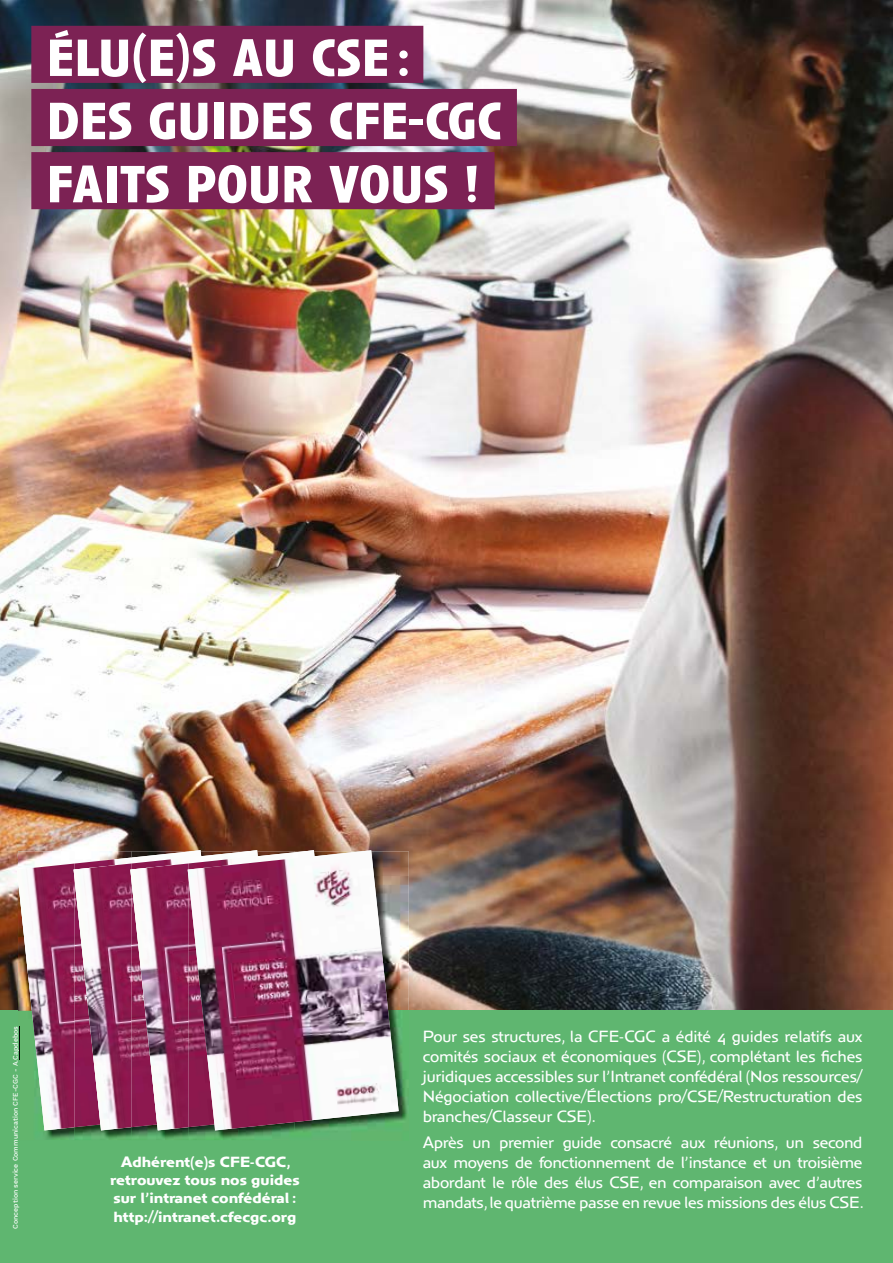
<style>
.page{position:relative;width:893px;height:1263px;background:#fff}
.page>*{position:absolute;margin:0;border:0;box-sizing:border-box;transform-origin:0 0}
.t1{font:700 54px/63.2px "Anisette Pro";color:#fff}
.t2{font:16.8px/20px "Anisette Pro Petite";letter-spacing:-.02em;color:#fff;text-align:justify}
.t3{font:700 15.3px/18.3px "Anisette Pro Petite";color:#fff;text-align:center}
.t4{font:500 6.9px "Work Sans";color:#fff}
</style>
<div class="page">
<img style="left:0;top:0;width:893px;height:1011px">
<div style="left:31px;top:26px;width:392px;height:57px;background:#7c2254"></div>
<div style="left:31px;top:89px;width:486px;height:57px;background:#7c2254"></div>
<div style="left:31px;top:152px;width:464px;height:57px;background:#7c2254"></div>
<div style="left:0;top:1011px;width:893px;height:252px;background:#5fb670"></div>
<img style="left:17px;top:850px;width:57px;height:280px">
<img style="left:75px;top:1130px;width:56px;height:10px">
<img style="left:74px;top:850px;width:56px;height:280px">
<img style="left:131px;top:1130px;width:58px;height:9px">
<img style="left:130px;top:850px;width:58px;height:280px">
<img style="left:399px;top:851px;width:10px;height:160px">
<img style="left:295px;top:1039px;width:112px;height:93px">
<img style="left:238px;top:1130px;width:57px;height:7px">
<img style="left:189px;top:1130px;width:49px;height:10px">
<img style="left:188px;top:850px;width:211px;height:280px">
<h1 class="t1" style="left:46px;top:23px;width:457px">ÉLU(E)S AU CSE :<br>DES GUIDES CFE-CGC<br>FAITS POUR VOUS !</h1>
<p class="t4" style="left:11px;top:1229px;width:204px;rotate:-90deg">Conception service Communication CFE-CGC - A.Capdebos</p>
<p class="t2" style="left:423px;top:1026px;width:442px">Pour ses structures, la CFE-CGC a édité 4 guides relatifs aux comités sociaux et économiques (CSE), complétant les fiches juridiques accessibles sur l’Intranet confédéral (Nos ressources/ Négociation collective/Élections pro/CSE/Restructuration des branches/Classeur CSE).</p>
<p class="t2" style="left:423px;top:1132px;width:443px">Après un premier guide consacré aux réunions, un second aux moyens de fonctionnement de l’instance et un troisième abordant le rôle des élus CSE, en comparaison avec d’autres mandats, le quatrième passe en revue les missions des élus CSE.</p>
<p class="t3" style="left:110px;top:1151px;width:191px">Adhérent(e)s CFE-CGC, retrouvez tous nos guides sur l’intranet confédéral : http://intranet.cfecgc.org</p>
</div>
